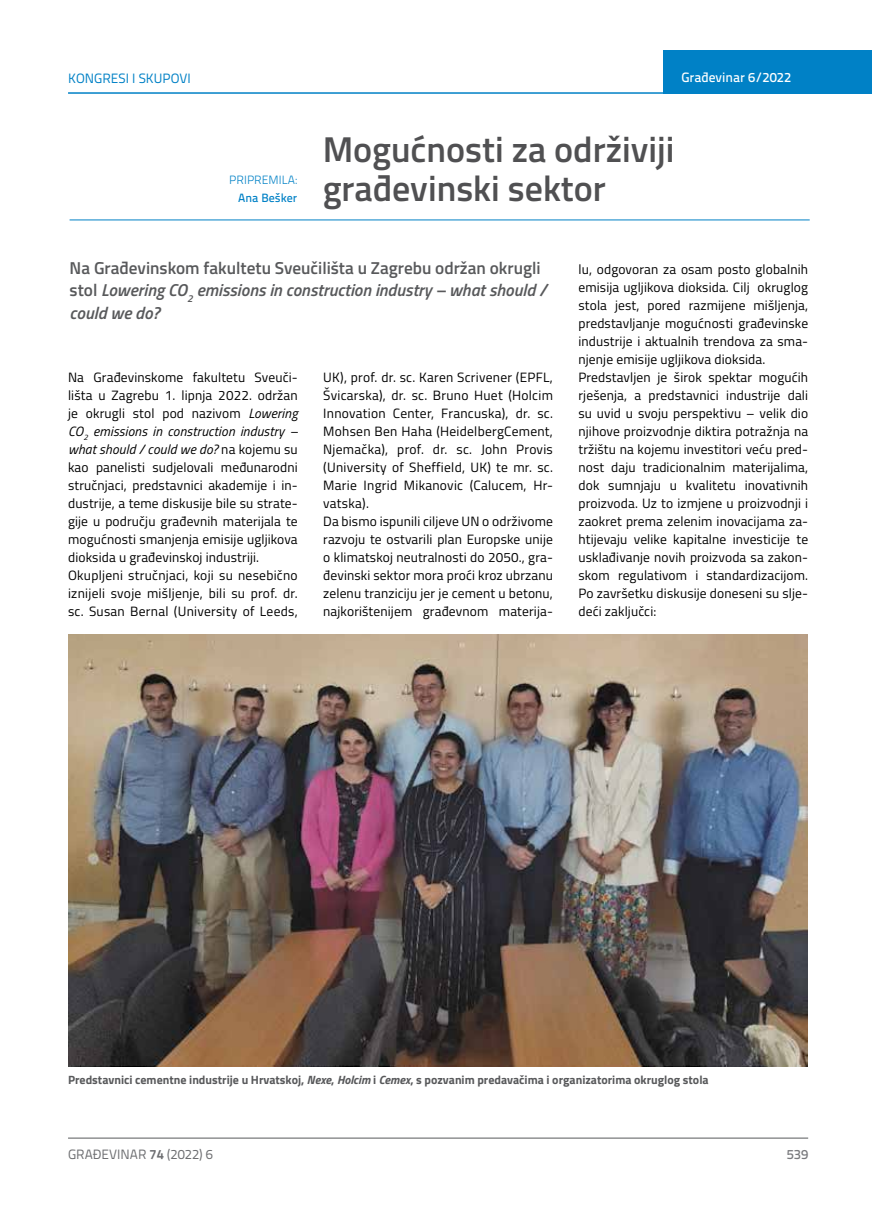
<style>
.page{position:relative;width:872px;height:1212px;background:#fff}
.page>*{position:absolute;margin:0;border:0;box-sizing:border-box;transform-origin:0 0}
.t1{font:600 36px/39px "Titillium";color:#505052}
.t2{font:italic 600 17.25px/22.5px "Titillium";color:#58595b}
.t3{font:13.5px/18px "Titillium";letter-spacing:.01em;color:#000}
.t4{font:13.5px "Titillium Text 22 L";color:#6d6e71}
.t5{font:500 13.5px "Titillium Text 22 L";color:#fff}
.t6{font:13.5px "Titillium Text 22 L";color:#0081c6}
.t7{font:500 13.5px "Titillium Text 22 L";color:#797a7d}
.t8{font:700 12px "Titillium";color:#58595b}
.t9{font:300 12px "Titillium Text 22 L";color:#0081c6}
.t10{font:500 12px "Titillium Text 22 L";color:#0081c6}
.s1{font-style:normal}
.s2{font-style:italic}
.s3{font-weight:700}
</style>
<div class="page">
<div style="left:663px;top:50px;width:209px;height:44px;background:#0081c6"></div>
<hr style="left:68px;top:92px;width:804px;height:2px;background:#0081c6">
<hr style="left:68px;top:1138px;width:740px;height:1px;background:#58595b">
<hr style="left:70px;top:220px;width:739px;height:1px;background:#0081c6">
<img style="left:68px;top:634px;width:739px;height:432px">
<p class="t6" style="left:68px;top:68px;width:124px">KONGRESI I SKUPOVI</p>
<p class="t9" style="left:229px;top:171px;width:69px">PRIPREMILA:</p>
<p class="t10" style="left:238px;top:188px;width:60px">Ana Bešker</p>
<p class="t5" style="left:681px;top:67px;width:111px">Građevinar 6/2022</p>
<h1 class="t1" style="left:323px;top:128px;width:353px">Mogućnosti za održiviji građevinski sektor</h1>
<p class="t2" style="left:70px;top:255px;width:479px"><span class="s1">Na Građevinskom fakultetu Sveučilišta u Zagrebu održan okrugli stol</span> Lowering CO<sub>2</sub> emissions in construction industry – what should / could we do?</p>
<p class="t3" style="left:68px;top:367px;width:231px">Na Građevinskome fakultetu Sveuči&shy;lišta u Zagrebu 1. lipnja 2022. održan je okrugli stol pod nazivom <span class="s2">Lowering CO</span><sub>2</sub> <span class="s2">emissions in construction industry – what should / could we do?</span> na kojemu su kao panelisti sudjelovali međunarodni stručnjaci, predstavnici akademije i in&shy;dustrije, a teme diskusije bile su strate&shy;gije u području građevnih materijala te mogućnosti smanjenja emisije ugljikova dioksida u građevinskoj industriji.<br>Okupljeni stručnjaci, koji su nesebično iznijeli svoje mišljenje, bili su prof. dr. sc. Susan Bernal (University of Leeds,</p>
<p class="t3" style="left:323px;top:367px;width:231px">UK), prof. dr. sc. Karen Scrivener (EPFL, Švicarska), dr. sc. Bruno Huet (Holcim Innovation Center, Francuska), dr. sc.<br>Mohsen Ben Haha (HeidelbergCement, Njemačka), prof. dr. sc. John Provis (University of Sheffield, UK) te mr. sc.<br>Marie Ingrid Mikanovic (Calucem, Hr&shy;vatska).<br>Da bismo ispunili ciljeve UN o održivome razvoju te ostvarili plan Europske unije o klimatskoj neutralnosti do 2050., gra&shy;đevinski sektor mora proći kroz ubrzanu zelenu tranziciju jer je cement u betonu, najkorištenijem građevnom materija-</p>
<p class="t3" style="left:578px;top:259px;width:231px">lu, odgovoran za osam posto globalnih emisija ugljikova dioksida. Cilj okruglog stola jest, pored razmijene mišljenja, predstavljanje mogućnosti građevinske industrije i aktualnih trendova za sma&shy;njenje emisije ugljikova dioksida.<br>Predstavljen je širok spektar mogućih rješenja, a predstavnici industrije dali su uvid u svoju perspektivu – velik dio njihove proizvodnje diktira potražnja na tržištu na kojemu investitori veću pred&shy;nost daju tradicionalnim materijalima, dok sumnjaju u kvalitetu inovativnih proizvoda. Uz to izmjene u proizvodnji i zaokret prema zelenim inovacijama za&shy;htijevaju velike kapitalne investicije te usklađivanje novih proizvoda sa zakon&shy;skom regulativom i standardizacijom.<br>Po završetku diskusije doneseni su slje&shy;deći zaključci:</p>
<p class="t8" style="left:68px;top:1071px;width:642px">Predstavnici cementne industrije u Hrvatskoj, <span class="s2">Nexe</span>, <span class="s2">Holcim</span> i <span class="s2">Cemex</span>, s pozvanim predavačima i organizatorima okruglog stola</p>
<p class="t4" style="left:68px;top:1144px;width:146px">GRAĐEVINAR <span class="s3">74</span> (2022) 6</p>
<p class="t7" style="left:786px;top:1144px;width:23px">539</p>
</div>
